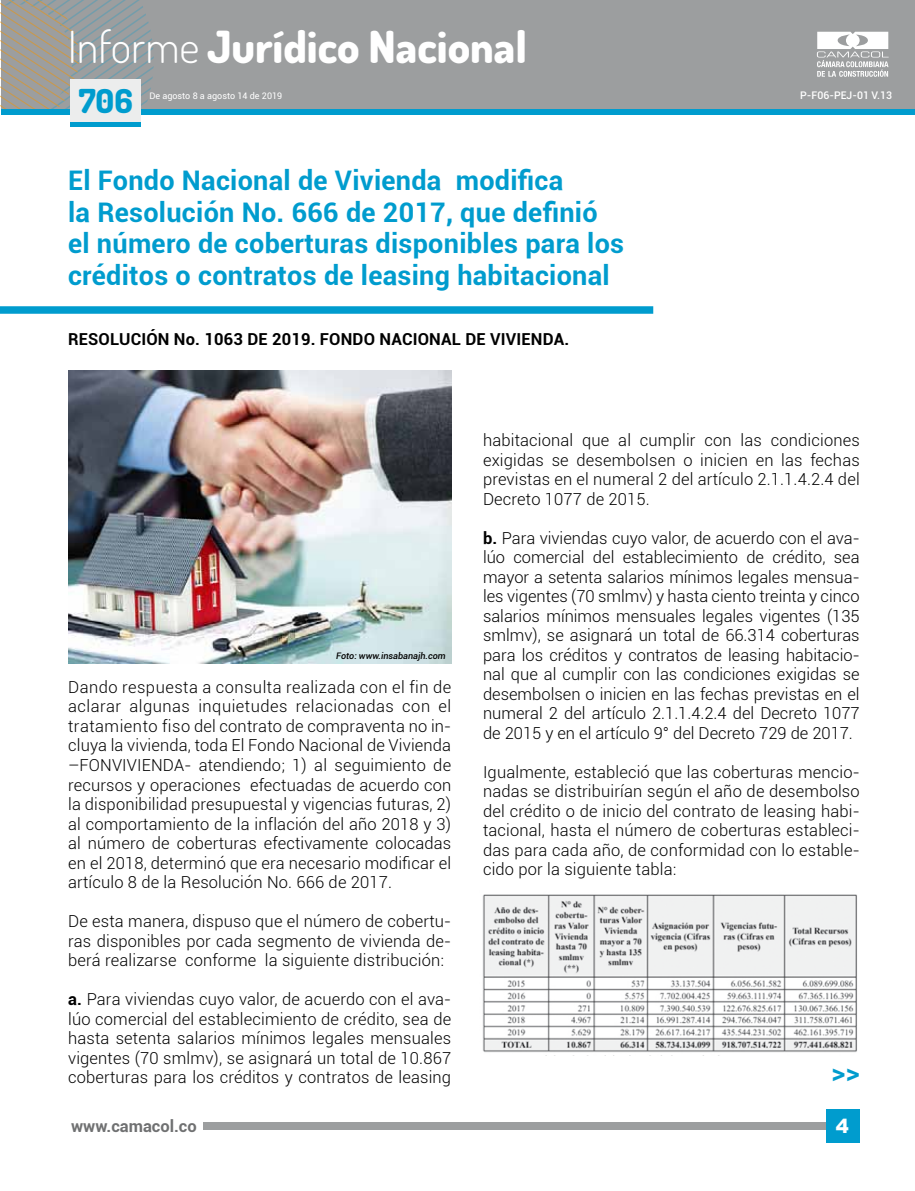
<style>
.page{position:relative;width:915px;height:1191px;background:#fff}
.page>*{position:absolute;margin:0;border:0;box-sizing:border-box;transform-origin:0 0}
.t1{font:800 44.25px "Dosis";color:#fff}
.t2{font:800 33px "Dosis";color:#009cce}
.t3{font:700 27px/31.5px "Roboto";letter-spacing:.01em;color:#009cce}
.t4{font:900 19.5px "Roboto";color:#fff}
.t5{font:900 19.5px "Arial";color:#fff}
.t6{font:300 16.5px/19.5px "Roboto";letter-spacing:.01em;color:#000;text-align:justify}
.t7{font:700 16.5px "Roboto";letter-spacing:.01em;color:#000}
.t8{font:700 16.5px "Roboto";color:#707172}
.t9{font:500 10.5px "Roboto";color:#fff}
.t10{font:9px "Roboto";color:#fff}
.t11{font:italic 500 9px "Roboto";color:#000}
.s1{font-weight:300}
.s2{font-weight:700}
</style>
<div class="page">
<div style="left:203px;top:1122px;width:655px;height:7px;background:#9c9e9f"></div>
<div style="left:825px;top:1109px;width:33px;height:34px;background:#009cce"></div>
<div style="left:1px;top:0;width:913px;height:108px;background:#9c9e9f"></div>
<div style="left:1px;top:109px;width:913px;height:5px;background:#009cce"></div>
<svg style="left:1px;top:0;width:158px;height:109px"></svg>
<svg style="left:817px;top:32px;width:71px;height:45px"></svg>
<div style="left:70px;top:122px;width:70px;height:5px;background:#009cce"></div>
<div style="left:70px;top:79px;width:70px;height:43px;background:#eceded"></div>
<img style="left:68px;top:370px;width:383px;height:293px">
<div style="left:0;top:306px;width:653px;height:8px;background:#009cce"></div>
<img style="left:482px;top:894px;width:375px;height:159px">
<h1 class="t1" style="left:68px;top:18px;width:460px"><span class="s1">Informe</span> Jurídico Nacional</h1>
<h2 class="t2" style="left:79px;top:80px;width:56px">706</h2>
<p class="t10" style="left:149px;top:90px;width:134px">De agosto 8 a agosto 14 de 2019</p>
<h3 class="t3" style="left:68px;top:164px;width:557px">El Fondo Nacional de Vivienda modifica<br>la Resolución No. 666 de 2017, que definió el número de coberturas disponibles para los créditos o contratos de leasing habitacional</h3>
<p class="t7" style="left:68px;top:328px;width:11px">Res</p>
<p class="t7" style="left:98px;top:328px;width:412px">olución No. 1063 de 2019. Fondo Nacional de Viviend</p>
<p class="t7" style="left:553px;top:328px;width:17px">a.</p>
<p class="t9" style="left:800px;top:87px;width:93px">P-F06-PEJ-01 V.13</p>
<p class="t11" style="left:336px;top:649px;width:111px">Foto: www.insabanajh.com</p>
<p class="t6" style="left:68px;top:677px;width:384px">Dando respuesta a consulta realizada con el fin de aclarar algunas inquietudes relacionadas con el tratamiento fiso del contrato de compraventa no in&shy;cluya la vivienda, toda El Fondo Nacional de Vivienda –FONVIVIENDA- atendiendo; 1) al seguimiento de recursos y operaciones efectuadas de acuerdo con la disponibilidad presupuestal y vigencias futuras, 2) al comportamiento de la inflación del año 2018 y 3) al número de coberturas efectivamente colocadas en el 2018, determinó que era necesario modificar el artículo 8 de la Resolución No. 666 de 2017.</p>
<p class="t6" style="left:68px;top:911px;width:384px">De esta manera, dispuso que el número de cobertu&shy;ras disponibles por cada segmento de vivienda de&shy;berá realizarse conforme la siguiente distribución:</p>
<p class="t6" style="left:68px;top:989px;width:384px"><span class="s2">a.</span> Para viviendas cuyo valor, de acuerdo con el ava&shy;lúo comercial del establecimiento de crédito, sea de hasta setenta salarios mínimos legales mensuales vigentes (70 smlmv), se asignará un total de 10.867 coberturas para los créditos y contratos de leasing</p>
<p class="t6" style="left:483px;top:430px;width:378px">habitacional que al cumplir con las condiciones exigidas se desembolsen o inicien en las fechas previstas en el numeral 2 del artículo 2.1.1.4.2.4 del Decreto 1077 de 2015.</p>
<p class="t6" style="left:483px;top:527px;width:378px"><span class="s2">b.</span> Para viviendas cuyo valor, de acuerdo con el ava&shy;lúo comercial del establecimiento de crédito, sea mayor a setenta salarios mínimos legales mensua&shy;les vigentes (70 smlmv) y hasta ciento treinta y cinco salarios mínimos mensuales legales vigentes (135 smlmv), se asignará un total de 66.314 coberturas para los créditos y contratos de leasing habitacio&shy;nal que al cumplir con las condiciones exigidas se desembolsen o inicien en las fechas previstas en el numeral 2 del artículo 2.1.1.4.2.4 del Decreto 1077 de 2015 y en el artículo 9° del Decreto 729 de 2017.</p>
<p class="t6" style="left:483px;top:761px;width:378px">Igualmente, estableció que las coberturas mencio&shy;nadas se distribuirían según el año de desembolso del crédito o de inicio del contrato de leasing habi&shy;tacional, hasta el número de coberturas estableci&shy;das para cada año, de conformidad con lo estable&shy;cido por la siguiente tabla:</p>
<h3 class="t3" style="left:831px;top:1055px;width:30px">&gt;&gt;</h3>
<p class="t5" style="left:835px;top:1111px;width:15px">4</p>
<p class="t8" style="left:71px;top:1114px;width:127px">www.camacol.co</p>
<p class="t4" style="left:836px;top:1114px;width:13px">1</p>
</div>
